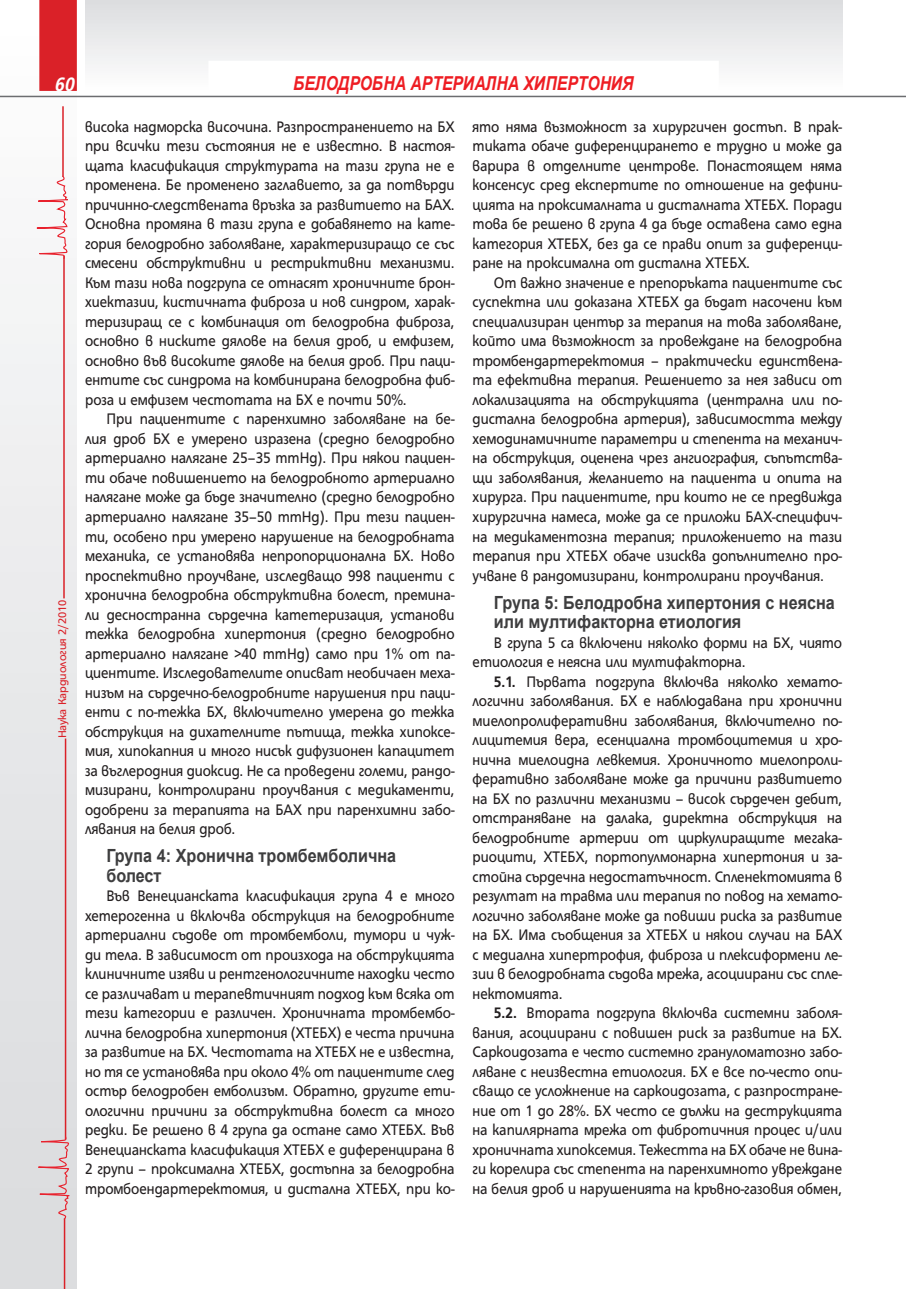
<style>
.page{position:relative;width:906px;height:1289px;background:#fff}
.page>*{position:absolute;margin:0;border:0;box-sizing:border-box;transform-origin:0 0}
.t1{font:italic 700 21px "HS Grotesk Bg";color:#fff;scale:.9 1}
.t2{font:italic 700 19.2px "Arial Narrow";color:#ee1d23}
.t3{font:700 18.15px/19.5px "Arial";color:#3e3e3f;scale:.89 1}
.t4{font:16.5px/19.5px "HS Grotesk Bg";color:#231f20;text-align:justify;scale:.9 1}
.t5{font:12px "HS Grotesk Bg";letter-spacing:-.01em;color:#da2128}
.s1{font-weight:700}
</style>
<div class="page">
<div style="left:0;top:0;width:77px;height:1288px;background:linear-gradient(to bottom,#fdfdfd,#d8d7da)"></div>
<div style="left:39px;top:0;width:38px;height:91px;background:#da2128"></div>
<hr style="left:0;top:96px;width:906px;height:1px;background:#6c6d70">
<div style="left:85px;top:0;width:757px;height:91px;background:linear-gradient(to bottom,#dbdddf,#fefefe)"></div>
<div style="left:208px;top:61px;width:511px;height:30px;background:#fff"></div>
<hr style="left:65px;top:738px;width:1px;height:401px;background:#da2128">
<svg style="left:8px;top:1135px;width:63px;height:85px;background:#ddd3d5"></svg>
<hr style="left:64px;top:1218px;width:1px;height:70px;background:#da2128">
<hr style="left:63px;top:256px;width:2px;height:342px;background:#da2128">
<svg style="left:6px;top:175px;width:63px;height:84px"></svg>
<hr style="left:62px;top:106px;width:2px;height:71px;background:#da2128">
<p class="t1" style="left:56px;top:76px;width:23px">60</p>
<p class="t2" style="left:293px;top:72px;width:342px">БЕЛОДРОБНА АРТЕРИАЛНА ХИПЕРТОНИЯ</p>
<p class="t4" style="left:85px;top:118px;width:412px">висока надморска височина. Разпространението на БХ при всички тези състояния не е известно. В настоя&shy;щата класификация структурата на тази група не е променена. Бе променено заглавието, за да потвърди причинно-следствената връзка за развитието на БАХ.<br>Основна промяна в тази група е добавянето на кате&shy;гория белодробно заболяване, характеризиращо се със смесени обструктивни и рестриктивни механизми.<br>Към тази нова подгрупа се отнасят хроничните брон&shy;хиектазии, кистичната фиброза и нов синдром, харак&shy;теризиращ се с комбинация от белодробна фиброза, основно в ниските дялове на белия дроб, и емфизем, основно във високите дялове на белия дроб. При паци&shy;ентите със синдрома на комбинирана белодробна фиб&shy;роза и емфизем честотата на БХ е почти 50%.</p>
<p class="t4" style="left:85px;top:410px;width:412px;text-indent:21px">При пациентите с паренхимно заболяване на бе&shy;лия дроб БХ е умерено изразена (средно белодробно артериално налягане 25–35 mmHg). При някои пациен&shy;ти обаче повишението на белодробното артериално налягане може да бъде значително (средно белодробно артериално налягане 35–50 mmHg). При тези пациен&shy;ти, особено при умерено нарушение на белодробната механика, се установява непропорционална БХ. Ново проспективно проучване, изследващо 998 пациенти с хронична белодробна обструктивна болест, премина&shy;ли десностранна сърдечна катетеризация, установи тежка белодробна хипертония (средно белодробно артериално налягане &gt;40 mmHg) само при 1% от па&shy;циентите. Изследователите описват необичаен меха&shy;низъм на сърдечно-белодробните нарушения при паци&shy;енти с по-тежка БХ, включително умерена до тежка обструкция на дихателните пътища, тежка хипоксе&shy;мия, хипокапния и много нисък дифузионен капацитет за въглеродния диоксид. Не са проведени големи, рандо&shy;мизирани, контролирани проучвания с медикаменти, одобрени за терапията на БАХ при паренхимни забо&shy;лявания на белия дроб.</p>
<p class="t3" style="left:106px;top:846px;width:327px">Група 4: Хронична тромбемболична болест</p>
<p class="t4" style="left:85px;top:887px;width:412px;text-indent:21px">Във Венецианската класификация група 4 е много хетерогенна и включва обструкция на белодробните артериални съдове от тромбемболи, тумори и чуж&shy;ди тела. В зависимост от произхода на обструкцията клиничните изяви и рентгенологичните находки често се различават и терапевтичният подход към всяка от тези категории е различен. Хроничната тромбембо&shy;лична белодробна хипертония (ХТЕБХ) е честа причина за развитие на БХ. Честотата на ХТЕБХ не е известна, но тя се установява при около 4% от пациентите след остър белодробен емболизъм. Обратно, другите ети&shy;ологични причини за обструктивна болест са много редки. Бе решено в 4 група да остане само ХТЕБХ. Във Венецианската класификация ХТЕБХ е диференцирана в 2 групи – проксимална ХТЕБХ, достъпна за белодробна тромбоендартеректомия, и дистална ХТЕБХ, при ко-</p>
<p class="t4" style="left:472px;top:118px;width:412px">ято няма възможност за хирургичен достъп. В прак&shy;тиката обаче диференцирането е трудно и може да варира в отделните центрове. Понастоящем няма консенсус сред експертите по отношение на дефини&shy;цията на проксималната и дисталната ХТЕБХ. Поради това бе решено в група 4 да бъде оставена само една категория ХТЕБХ, без да се прави опит за диференци&shy;ране на проксимална от дистална ХТЕБХ.</p>
<p class="t4" style="left:472px;top:274px;width:412px;text-indent:21px">От важно значение е препоръката пациентите със суспектна или доказана ХТЕБХ да бъдат насочени към специализиран център за терапия на това заболяване, който има възможност за провеждане на белодробна тромбендартеректомия – практически единствена&shy;та ефективна терапия. Решението за нея зависи от локализацията на обструкцията (централна или по&shy;дистална белодробна артерия), зависимостта между хемодинамичните параметри и степента на механич&shy;на обструкция, оценена чрез ангиография, съпътства&shy;щи заболявания, желанието на пациента и опита на хирурга. При пациентите, при които не се предвижда хирургична намеса, може да се приложи БАХ-специфич&shy;на медикаментозна терапия; приложението на тази терапия при ХТЕБХ обаче изисква допълнително про&shy;учване в рандомизирани, контролирани проучвания.</p>
<p class="t3" style="left:494px;top:592px;width:385px">Група 5: Белодробна хипертония с неясна или мултифакторна етиология</p>
<p class="t4" style="left:472px;top:633px;width:412px;text-indent:21px">В група 5 са включени няколко форми на БХ, чиято етиология е неясна или мултифакторна.</p>
<p class="t4" style="left:472px;top:672px;width:412px;text-indent:21px"><span class="s1">5.1.</span> Първата подгрупа включва няколко хемато&shy;логични заболявания. БХ е наблюдавана при хронични миелопролиферативни заболявания, включително по&shy;лицитемия вера, есенциална тромбоцитемия и хро&shy;нична миелоидна левкемия. Хроничното миелопроли&shy;феративно заболяване може да причини развитието на БХ по различни механизми – висок сърдечен дебит, отстраняване на далака, директна обструкция на белодробните артерии от циркулиращите мегака&shy;риоцити, ХТЕБХ, портопулмонарна хипертония и за&shy;стойна сърдечна недостатъчност. Спленектомията в резултат на травма или терапия по повод на хемато&shy;логично заболяване може да повиши риска за развитие на БХ. Има съобщения за ХТЕБХ и някои случаи на БАХ с медиална хипертрофия, фиброза и плексиформени ле&shy;зии в белодробната съдова мрежа, асоциирани със спле&shy;нектомията.</p>
<p class="t4" style="left:472px;top:1004px;width:412px;text-indent:21px"><span class="s1">5.2.</span> Втората подгрупа включва системни заболя&shy;вания, асоциирани с повишен риск за развитие на БХ.<br>Саркоидозата е често системно грануломатозно забо&shy;ляване с неизвестна етиология. БХ е все по-често опи&shy;сващо се усложнение на саркоидозата, с разпростране&shy;ние от 1 до 28%. БХ често се дължи на деструкцията на капилярната мрежа от фибротичния процес и/или хроничната хипоксемия. Тежестта на БХ обаче не вина&shy;ги корелира със степента на паренхимното увреждане на белия дроб и нарушенията на кръвно-газовия обмен,</p>
<p class="t5" style="left:58px;top:738px;width:140px;rotate:-90deg">Наука Кардиология 2/2010</p>
</div>
